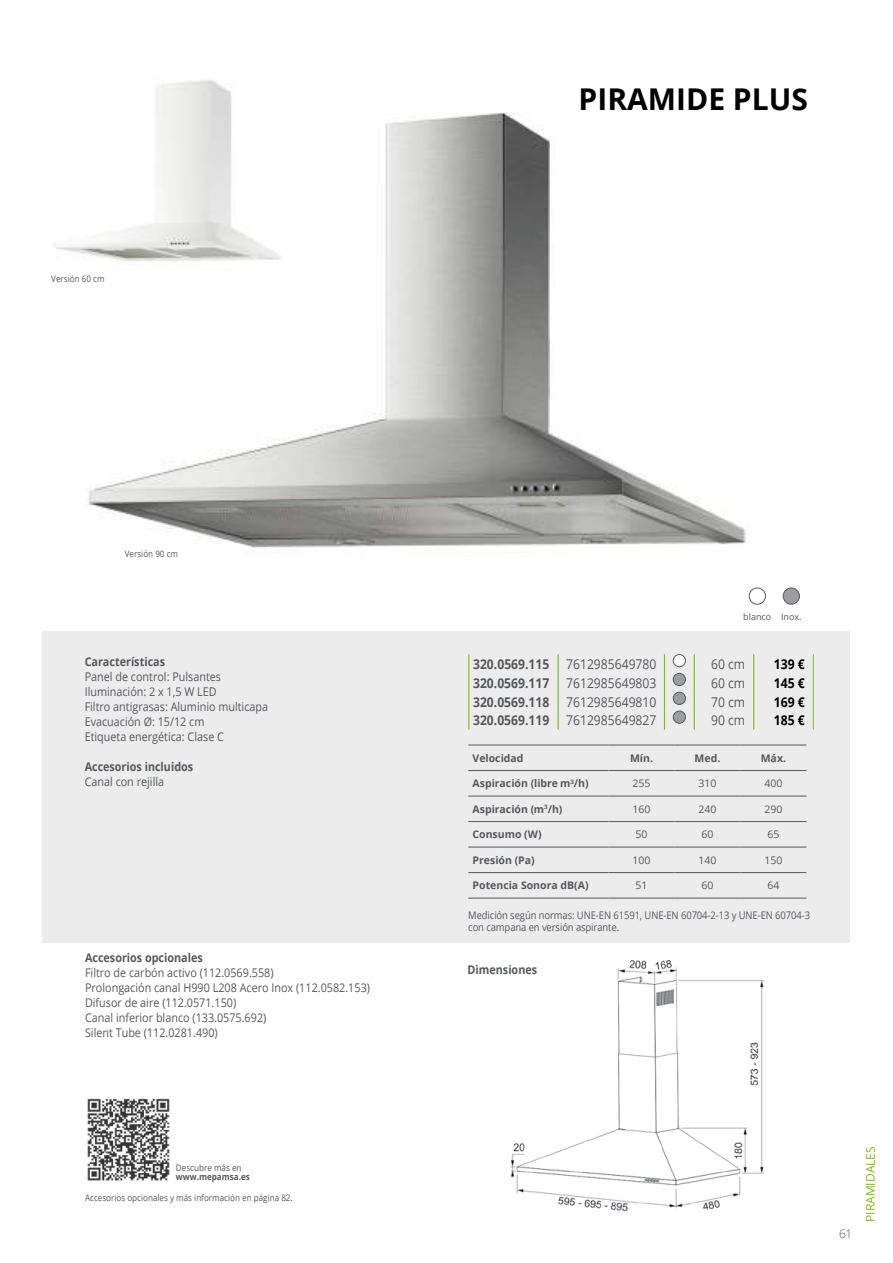
<style>
.page{position:relative;width:893px;height:1263px;background:#fff}
.page>*{position:absolute;margin:0;border:0;box-sizing:border-box;transform-origin:0 0}
.t1{font:700 30px "Open Sans";color:#000}
.t2{font:13.5px "Open Sans";color:#57585a;scale:.9 1}
.t3{font:700 13.5px "Open Sans";color:#000;scale:.9 1}
.t4{font:12px/15px "Open Sans";color:#57585a;scale:.9 1}
.t5{font:700 12px "Open Sans";color:#57585a;scale:.9 1}
.t6{font:12px "Open Sans";color:#83b719}
.t7{font:300 12px "Open Sans";color:#57585a}
.t8{font:700 10.5px "Open Sans";color:#57585a}
.t9{font:10.5px/12px "Open Sans";letter-spacing:-.01em;color:#57585a;scale:.9 1}
.t10{font:10.5px "Open Sans";letter-spacing:-.01em;color:#57585a}
.t11{font:9px "Open Sans";color:#57585a;scale:.9 1}
.t12{font:700 9px "Open Sans";color:#57585a;scale:.9 1}
.t13{font:9px "Open Sans";color:#57585a}
.s1{font-weight:700}
</style>
<div class="page">
<img style="left:88px;top:112px;width:678px;height:493px">
<div style="left:43px;top:631px;width:807px;height:312px;background:#ececed"></div>
<img style="left:56px;top:79px;width:239px;height:193px">
<img style="left:511px;top:960px;width:253px;height:252px">
<hr style="left:468px;top:745px;width:141px;height:1px;background:#57585a">
<hr style="left:609px;top:745px;width:65px;height:1px;background:#57585a">
<hr style="left:674px;top:745px;width:66px;height:1px;background:#57585a">
<hr style="left:740px;top:745px;width:66px;height:1px;background:#57585a">
<hr style="left:468px;top:770px;width:141px;height:1px;background:#57585a">
<hr style="left:468px;top:796px;width:141px;height:1px;background:#57585a">
<hr style="left:468px;top:821px;width:141px;height:1px;background:#57585a">
<hr style="left:609px;top:770px;width:65px;height:1px;background:#57585a">
<hr style="left:674px;top:770px;width:66px;height:1px;background:#57585a">
<hr style="left:740px;top:770px;width:66px;height:1px;background:#57585a">
<hr style="left:609px;top:796px;width:65px;height:1px;background:#57585a">
<hr style="left:674px;top:796px;width:66px;height:1px;background:#57585a">
<hr style="left:740px;top:796px;width:66px;height:1px;background:#57585a">
<hr style="left:609px;top:821px;width:65px;height:1px;background:#57585a">
<hr style="left:674px;top:821px;width:66px;height:1px;background:#57585a">
<hr style="left:740px;top:821px;width:66px;height:1px;background:#57585a">
<hr style="left:468px;top:847px;width:141px;height:1px;background:#57585a">
<hr style="left:609px;top:847px;width:65px;height:1px;background:#57585a">
<hr style="left:674px;top:847px;width:66px;height:1px;background:#57585a">
<hr style="left:740px;top:847px;width:66px;height:1px;background:#57585a">
<hr style="left:468px;top:872px;width:141px;height:1px;background:#57585a">
<hr style="left:468px;top:898px;width:141px;height:1px;background:#57585a">
<hr style="left:609px;top:872px;width:65px;height:1px;background:#57585a">
<hr style="left:674px;top:872px;width:66px;height:1px;background:#57585a">
<hr style="left:740px;top:872px;width:66px;height:1px;background:#57585a">
<hr style="left:609px;top:898px;width:65px;height:1px;background:#57585a">
<hr style="left:674px;top:898px;width:66px;height:1px;background:#57585a">
<hr style="left:740px;top:898px;width:66px;height:1px;background:#57585a">
<svg style="left:813px;top:654px;width:1px;height:76px"></svg>
<svg style="left:468px;top:654px;width:1px;height:76px"></svg>
<svg style="left:558px;top:654px;width:1px;height:76px"></svg>
<svg style="left:664px;top:654px;width:1px;height:76px"></svg>
<svg style="left:694px;top:654px;width:1px;height:76px"></svg>
<svg style="left:753px;top:654px;width:1px;height:76px"></svg>
<div style="left:673px;top:654px;width:12px;height:13px;background:#fff;border-radius:50%"></div>
<div style="left:673px;top:654px;width:13px;height:13px;border:1px solid #57585a;border-radius:50%"></div>
<div style="left:673px;top:673px;width:12px;height:13px;background:#9c9d9f;border-radius:50%"></div>
<div style="left:673px;top:673px;width:13px;height:13px;border:1px solid #57585a;border-radius:50%"></div>
<div style="left:673px;top:692px;width:12px;height:12px;background:#9c9d9f;border-radius:50%"></div>
<div style="left:673px;top:692px;width:13px;height:13px;border:1px solid #57585a;border-radius:50%"></div>
<div style="left:673px;top:711px;width:12px;height:12px;background:#9c9d9f;border-radius:50%"></div>
<div style="left:673px;top:711px;width:13px;height:12px;border:1px solid #57585a;border-radius:50%"></div>
<div style="left:749px;top:588px;width:16px;height:16px;background:#fff;border-radius:50%"></div>
<div style="left:749px;top:588px;width:17px;height:17px;border:1px solid #57585a;border-radius:50%"></div>
<div style="left:783px;top:588px;width:16px;height:16px;background:#9c9d9f;border-radius:50%"></div>
<div style="left:783px;top:588px;width:17px;height:17px;border:1px solid #57585a;border-radius:50%"></div>
<img style="left:87px;top:1098px;width:83px;height:83px">
<p class="t11" style="left:51px;top:272px;width:61px">Versión 60 cm</p>
<h1 class="t1" style="left:579px;top:77px;width:231px">PIRAMIDE PLUS</h1>
<p class="t11" style="left:125px;top:548px;width:61px">Versión 90 cm</p>
<p class="t5" style="left:85px;top:653px;width:91px">Características</p>
<p class="t4" style="left:85px;top:668px;width:205px">Panel de control: Pulsantes<br>Iluminación: 2 x 1,5 W LED<br>Filtro antigrasas: Aluminio multicapa<br>Evacuación Ø: 15/12 cm<br>Etiqueta energética: Clase C</p>
<p class="t5" style="left:85px;top:758px;width:122px">Accesorios incluidos</p>
<p class="t4" style="left:85px;top:773px;width:90px">Canal con rejilla</p>
<p class="t5" style="left:85px;top:949px;width:132px">Accesorios opcionales</p>
<p class="t4" style="left:85px;top:964px;width:318px">Filtro de carbón activo (112.0569.558)<br>Prolongación canal H990 L208 Acero Inox (112.0582.153)<br>Difusor de aire (112.0571.150)<br>Canal inferior blanco (133.0575.692)<br>Silent Tube (112.0281.490)</p>
<p class="t11" style="left:176px;top:1161px;width:74px">Descubre más en</p>
<p class="t12" style="left:176px;top:1170px;width:84px">www.mepamsa.es</p>
<p class="t11" style="left:85px;top:1192px;width:232px">Accesorios opcionales y más información en página 82.</p>
<p class="t13" style="left:743px;top:610px;width:60px">blanco Inox.</p>
<p class="t2" style="left:473px;top:655px;width:205px"><span class="s1">320.0569.115</span> 7612985649780</p>
<p class="t2" style="left:711px;top:655px;width:39px">60 cm</p>
<p class="t3" style="left:774px;top:654px;width:36px">139 €</p>
<p class="t2" style="left:473px;top:673px;width:205px"><span class="s1">320.0569.117</span> 7612985649803</p>
<p class="t2" style="left:711px;top:673px;width:39px">60 cm</p>
<p class="t3" style="left:774px;top:673px;width:36px">145 €</p>
<p class="t2" style="left:473px;top:692px;width:205px"><span class="s1">320.0569.118</span> 7612985649810</p>
<p class="t2" style="left:711px;top:692px;width:39px">70 cm</p>
<p class="t3" style="left:774px;top:692px;width:36px">169 €</p>
<p class="t2" style="left:473px;top:711px;width:205px"><span class="s1">320.0569.119</span> 7612985649827</p>
<p class="t2" style="left:711px;top:711px;width:39px">90 cm</p>
<p class="t3" style="left:774px;top:711px;width:36px">185 €</p>
<p class="t8" style="left:473px;top:750px;width:52px">Velocidad</p>
<p class="t8" style="left:630px;top:750px;width:24px">Mín.</p>
<p class="t8" style="left:695px;top:750px;width:27px">Med.</p>
<p class="t8" style="left:761px;top:750px;width:27px">Máx.</p>
<p class="t8" style="left:473px;top:776px;width:118px">Aspiración (libre m<sup>3</sup>/h)</p>
<p class="t10" style="left:633px;top:776px;width:20px">255</p>
<p class="t10" style="left:698px;top:776px;width:20px">310</p>
<p class="t10" style="left:764px;top:776px;width:20px">400</p>
<p class="t8" style="left:473px;top:801px;width:91px">Aspiración (m<sup>3</sup>/h)</p>
<p class="t10" style="left:633px;top:801px;width:20px">160</p>
<p class="t10" style="left:698px;top:801px;width:20px">240</p>
<p class="t10" style="left:764px;top:801px;width:20px">290</p>
<p class="t8" style="left:473px;top:827px;width:71px">Consumo (W)</p>
<p class="t10" style="left:636px;top:827px;width:14px">50</p>
<p class="t10" style="left:701px;top:827px;width:14px">60</p>
<p class="t10" style="left:767px;top:827px;width:14px">65</p>
<p class="t8" style="left:473px;top:852px;width:64px">Presión (Pa)</p>
<p class="t10" style="left:633px;top:853px;width:20px">100</p>
<p class="t10" style="left:698px;top:853px;width:20px">140</p>
<p class="t10" style="left:764px;top:853px;width:20px">150</p>
<p class="t8" style="left:473px;top:878px;width:118px">Potencia Sonora dB(A)</p>
<p class="t10" style="left:636px;top:878px;width:14px">51</p>
<p class="t10" style="left:701px;top:878px;width:14px">60</p>
<p class="t10" style="left:767px;top:878px;width:14px">64</p>
<p class="t9" style="left:468px;top:909px;width:381px">Medición según normas: UNE-EN 61591, UNE-EN 60704-2-13 y UNE-EN 60704-3 con campana en versión aspirante.</p>
<p class="t5" style="left:468px;top:961px;width:79px">Dimensiones</p>
<p class="t7" style="left:839px;top:1226px;width:15px">61</p>
<p class="t6" style="left:862px;top:1222px;width:77px;rotate:-90deg">PIRAMIDALES</p>
</div>
